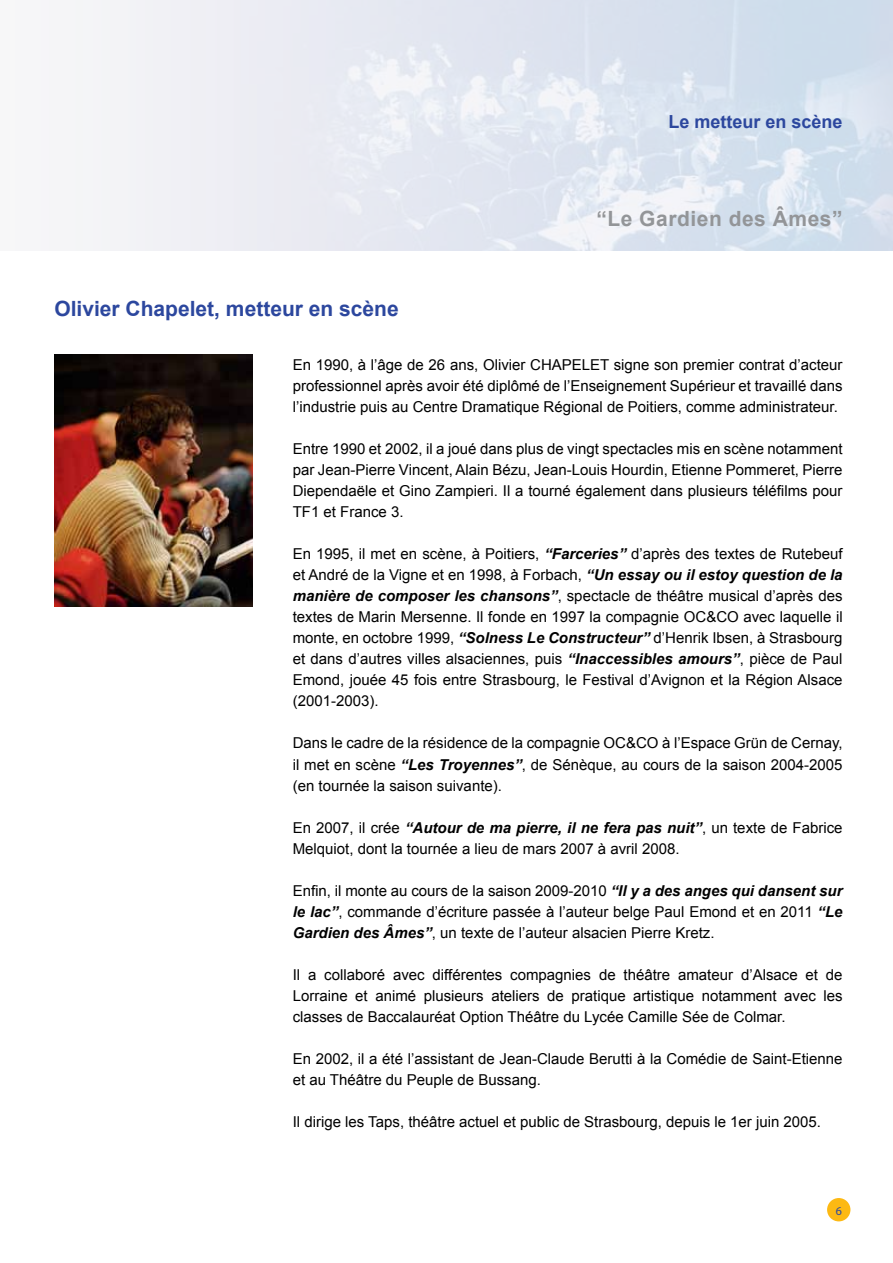
<style>
.page{position:relative;width:893px;height:1263px;background:#fff}
.page>*{position:absolute;margin:0;border:0;box-sizing:border-box;transform-origin:0 0}
.t1{font:700 21px "Arial";color:#2c479e}
.t2{font:700 21px "Arial";letter-spacing:.025em;color:#939598}
.t3{font:700 18px "Arial";color:#2c479e}
.t4{font:15px/21px "Arial";color:#000;text-align:justify}
.t5{font:12px "Myriad Pro";color:#2c479e}
.s1{font-weight:700;font-style:italic}
</style>
<div class="page">
<div style="left:827px;top:1198px;width:23px;height:23px;background:#fdb913;border-radius:50%"></div>
<img style="left:54px;top:354px;width:199px;height:253px">
<p class="t3" style="left:668px;top:110px;width:176px">Le metteur en scène</p>
<h1 class="t1" style="left:54px;top:295px;width:346px">Olivier Chapelet, metteur en scène</h1>
<h1 class="t2" style="left:596px;top:205px;width:248px">“Le Gardien des Âmes”</h1>
<p class="t4" style="left:293px;top:355px;width:551px">En 1990, à l’âge de 26 ans, Olivier CHAPELET signe son premier contrat d’acteur professionnel après avoir été diplômé de l’Enseignement Supérieur et travaillé dans l’industrie puis au Centre Dramatique Régional de Poitiers, comme administrateur.</p>
<p class="t4" style="left:293px;top:439px;width:551px">Entre 1990 et 2002, il a joué dans plus de vingt spectacles mis en scène notamment par Jean-Pierre Vincent, Alain Bézu, Jean-Louis Hourdin, Etienne Pommeret, Pierre Diependaële et Gino Zampieri. Il a tourné également dans plusieurs téléfilms pour TF1 et France 3.</p>
<p class="t4" style="left:293px;top:544px;width:551px">En 1995, il met en scène, à Poitiers, <span class="s1">“Farceries”</span> d’après des textes de Rutebeuf et André de la Vigne et en 1998, à Forbach, <span class="s1">“Un essay ou il estoy question de la manière de composer les chansons”</span>, spectacle de théâtre musical d’après des textes de Marin Mersenne. Il fonde en 1997 la compagnie OC&amp;CO avec laquelle il monte, en octobre 1999, <span class="s1">“Solness Le Constructeur”</span> d’Henrik Ibsen, à Strasbourg et dans d’autres villes alsaciennes, puis <span class="s1">“Inaccessibles amours”</span>, pièce de Paul Emond, jouée 45 fois entre Strasbourg, le Festival d’Avignon et la Région Alsace (2001-2003).</p>
<p class="t4" style="left:293px;top:733px;width:551px">Dans le cadre de la résidence de la compagnie OC&amp;CO à l’Espace Grün de Cernay, il met en scène <span class="s1">“Les Troyennes”</span>, de Sénèque, au cours de la saison 2004-2005 (en tournée la saison suivante).</p>
<p class="t4" style="left:293px;top:817px;width:551px">En 2007, il crée <span class="s1">“Autour de ma pierre, il ne fera pas nuit”</span>, un texte de Fabrice<br>Melquiot, dont la tournée a lieu de mars 2007 à avril 2008.</p>
<p class="t4" style="left:293px;top:880px;width:551px">Enfin, il monte au cours de la saison 2009-2010 <span class="s1">“Il y a des anges qui dansent sur le lac”</span>, commande d’écriture passée à l’auteur belge Paul Emond et en 2011 <span class="s1">“Le Gardien des Âmes”</span>, un texte de l’auteur alsacien Pierre Kretz.</p>
<p class="t4" style="left:293px;top:964px;width:551px">Il a collaboré avec différentes compagnies de théâtre amateur d’Alsace et de Lorraine et animé plusieurs ateliers de pratique artistique notamment avec les classes de Baccalauréat Option Théâtre du Lycée Camille Sée de Colmar.</p>
<p class="t4" style="left:293px;top:1048px;width:551px">En 2002, il a été l’assistant de Jean-Claude Berutti à la Comédie de Saint-Etienne et au Théâtre du Peuple de Bussang.</p>
<p class="t4" style="left:293px;top:1111px;width:530px">Il dirige les Taps, théâtre actuel et public de Strasbourg, depuis le 1er juin 2005.</p>
<p class="t5" style="left:836px;top:1203px;width:8px">6</p>
</div>
